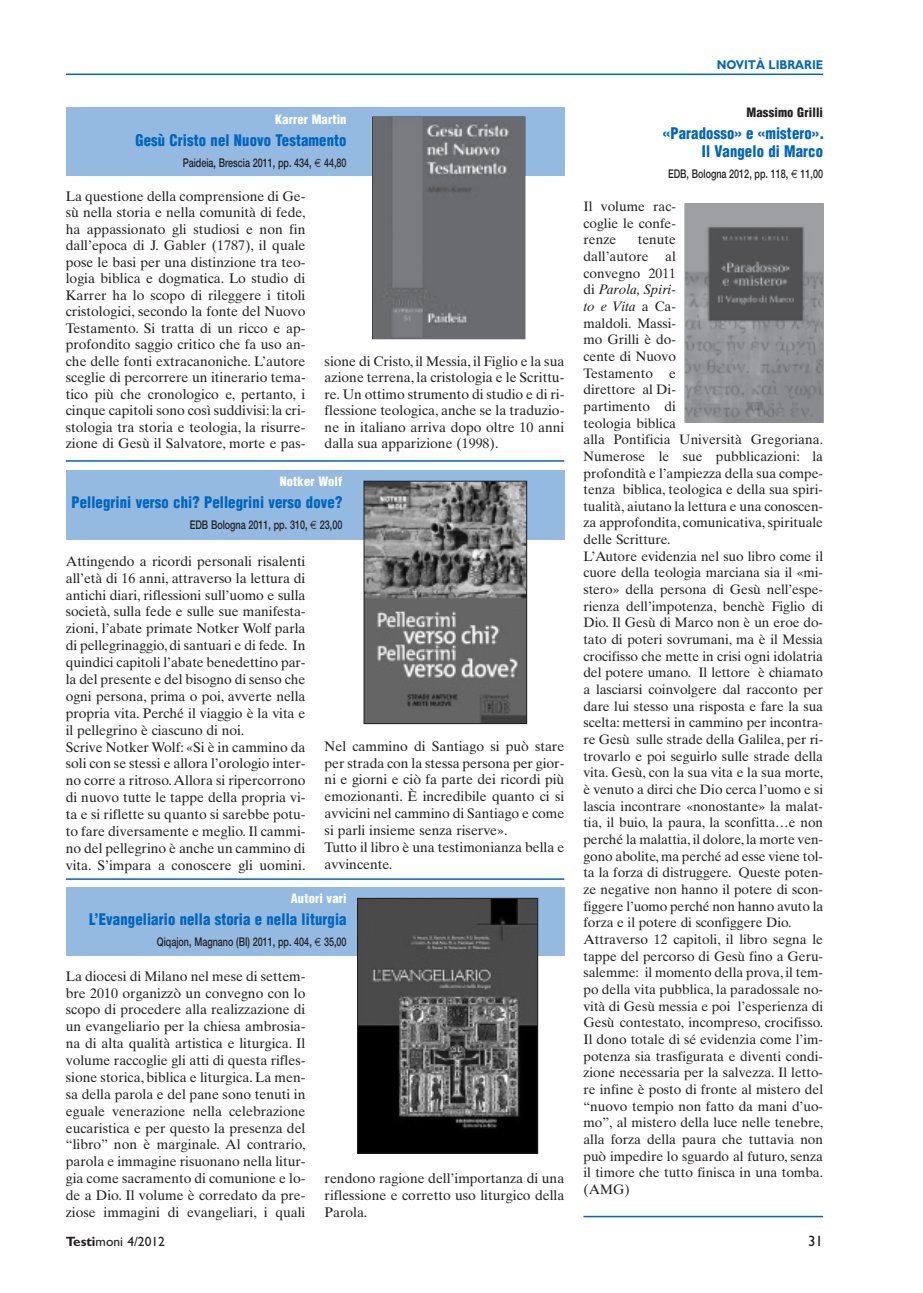
<style>
.page{position:relative;width:923px;height:1293px;background:#fff}
.page>*{position:absolute;margin:0;border:0;box-sizing:border-box;transform-origin:0 0}
.t1{font:900 condensed 15.6px/18px "Helvetica";letter-spacing:.01em;color:#0065bd;text-align:right;scale:.94 1}
.t2{font:15px "Gill Sans";color:#231f20}
.t3{font:13.8px/16.8px "Times Ten";color:#231f20;text-align:justify}
.t4{font:13.65px/16.6px "Times Ten";letter-spacing:-.005em;color:#231f20;text-align:justify}
.t5{font:13.5px "Gill Sans";color:#231f20}
.t6{font:700 12.75px "Gill Sans";color:#0065bd;scale:.9 1}
.t7{font:900 condensed 12.6px "Helvetica";letter-spacing:.01em;color:#fff}
.t8{font:900 condensed 12.6px "Helvetica";letter-spacing:.01em;color:#231f20}
.t9{font:500 12px "Helvetica Neue";color:#231f20;scale:.75 1}
.s1{font-family:"Euro Sans";font-weight:400}
.s2{font-style:italic}
.s3{font-weight:700}
</style>
<div class="page">
<hr style="left:583px;top:1215px;width:240px;height:2px;background:#0065bd">
<hr style="left:66px;top:74px;width:757px;height:1px;background:#0065bd">
<div style="left:66px;top:107px;width:498px;height:68px;background:#94bae2"></div>
<img style="left:373px;top:117px;width:151px;height:221px">
<hr style="left:66px;top:460px;width:498px;height:1px;background:#0065bd">
<hr style="left:66px;top:878px;width:498px;height:1px;background:#0065bd">
<div style="left:66px;top:887px;width:498px;height:68px;background:#94bae2"></div>
<img style="left:359px;top:900px;width:177px;height:251px">
<div style="left:357px;top:898px;width:181px;height:255px;border:1px solid #231f20"></div>
<div style="left:66px;top:470px;width:498px;height:70px;background:#94bae2"></div>
<img style="left:365px;top:483px;width:160px;height:239px">
<div style="left:363px;top:481px;width:164px;height:243px;border:1px solid #231f20"></div>
<img style="left:685px;top:204px;width:137px;height:218px">
<p class="t7" style="left:275px;top:115px;width:73px">Karrer Martin</p>
<p class="t1" style="left:135px;top:133px;width:226px">Gesù Cristo nel Nuovo Testamento</p>
<p class="t9" style="left:183px;top:158px;width:220px">Paideia, Brescia 2011, pp. 434, <span class="s1">€</span> 44,80</p>
<p class="t3" style="left:66px;top:189px;width:241px">La questione della comprensione di Ge&shy;sù nella storia e nella comunità di fede, ha appassionato gli studiosi e non fin dall’epoca di J. Gabler (1787), il quale pose le basi per una distinzione tra teo&shy;logia biblica e dogmatica. Lo studio di Karrer ha lo scopo di rileggere i titoli cristologici, secondo la fonte del Nuovo Testamento. Si tratta di un ricco e ap&shy;profondito saggio critico che fa uso an&shy;che delle fonti extracanoniche. L’autore sceglie di percorrere un itinerario tema&shy;tico più che cronologico e, pertanto, i cinque capitoli sono così suddivisi: la cri&shy;stologia tra storia e teologia, la risurre&shy;zione di Gesù il Salvatore, morte e pas-</p>
<p class="t3" style="left:324px;top:354px;width:241px">sione di Cristo, il Messia, il Figlio e la sua azione terrena, la cristologia e le Scrittu&shy;re. Un ottimo strumento di studio e di ri&shy;flessione teologica, anche se la traduzio&shy;ne in italiano arriva dopo oltre 10 anni dalla sua apparizione (1998).</p>
<p class="t7" style="left:280px;top:476px;width:64px">Notker Wolf</p>
<p class="t1" style="left:71px;top:494px;width:290px">Pellegrini verso chi? Pellegrini verso dove?</p>
<p class="t9" style="left:190px;top:520px;width:205px">EDB Bologna 2011, pp. 310, <span class="s1">€</span> 23,00</p>
<p class="t3" style="left:66px;top:554px;width:241px;text-align:left">Attingendo a ricordi personali risalenti all’età di 16 anni, attraverso la lettura di antichi diari, riflessioni sull’uomo e sulla società, sulla fede e sulle sue manifesta&shy;zioni, l’abate primate Notker Wolf parla di pellegrinaggio, di santuari e di fede. In quindici capitoli l’abate benedettino par&shy;la del presente e del bisogno di senso che ogni persona, prima o poi, avverte nella propria vita. Perché il viaggio è la vita e il pellegrino è ciascuno di noi.<br>Scrive Notker Wolf: «Si è in cammino da soli con se stessi e allora l’orologio inter&shy;no corre a ritroso. Allora si ripercorrono di nuovo tutte le tappe della propria vi&shy;ta e si riflette su quanto si sarebbe potu&shy;to fare diversamente e meglio. Il cammi&shy;no del pellegrino è anche un cammino di vita. S’impara a conoscere gli uomini.</p>
<p class="t3" style="left:324px;top:739px;width:241px;text-align:left">Nel cammino di Santiago si può stare per strada con la stessa persona per gior&shy;ni e giorni e ciò fa parte dei ricordi più emozionanti. È incredibile quanto ci si avvicini nel cammino di Santiago e come si parli insieme senza riserve».<br>Tutto il libro è una testimonianza bella e avvincente.</p>
<p class="t7" style="left:291px;top:893px;width:57px">Autori vari</p>
<p class="t1" style="left:89px;top:911px;width:275px">L’Evangeliario nella storia e nella liturgia</p>
<p class="t9" style="left:157px;top:936px;width:254px">Qiqajon, Magnano (BI) 2011, pp. 404, <span class="s1">€</span> 35,00</p>
<p class="t3" style="left:66px;top:968px;width:241px">La diocesi di Milano nel mese di settem&shy;bre 2010 organizzò un convegno con lo scopo di procedere alla realizzazione di un evangeliario per la chiesa ambrosia&shy;na di alta qualità artistica e liturgica. Il volume raccoglie gli atti di questa rifles&shy;sione storica, biblica e liturgica. La men&shy;sa della parola e del pane sono tenuti in eguale venerazione nella celebrazione eucaristica e per questo la presenza del “libro” non è marginale. Al contrario, parola e immagine risuonano nella litur&shy;gia come sacramento di comunione e lo&shy;de a Dio. Il volume è corredato da pre&shy;ziose immagini di evangeliari, i quali</p>
<p class="t3" style="left:324px;top:1171px;width:241px">rendono ragione dell’importanza di una riflessione e corretto uso liturgico della Parola.</p>
<p class="t6" style="left:716px;top:61px;width:120px">NOVITÀ LIBRARIE</p>
<p class="t8" style="left:746px;top:107px;width:78px">Massimo Grilli</p>
<p class="t1" style="left:663px;top:126px;width:173px">«Paradosso» e «mistero».<br>Il Vangelo di Marco</p>
<p class="t9" style="left:668px;top:169px;width:208px">EDB, Bologna 2012, pp. 118, <span class="s1">€</span> 11,00</p>
<p class="t4" style="left:583px;top:199px;width:94px">Il volume rac&shy;coglie le confe&shy;renze</p>
<p class="t4" style="left:583px;top:233px;width:241px;text-align:left;text-indent:54px">tenute<br>dall’autore al<br>convegno 2011<br>di <span class="s2">Parola, Spiri-<br>to e Vita</span> a Ca-<br>maldoli. Massi-<br>mo Grilli è do-<br>cente di Nuovo<br>Testamento e<br>direttore al Di-<br>partimento di<br>teologia biblica<br>alla Pontificia Università Gregoriana.<br>Numerose le sue pubblicazioni: la profondità e l’ampiezza della sua compe&shy;tenza biblica, teologica e della sua spiri&shy;tualità, aiutano la lettura e una conoscen&shy;za approfondita, comunicativa, spirituale delle Scritture.<br>L’Autore evidenzia nel suo libro come il cuore della teologia marciana sia il «mi&shy;stero» della persona di Gesù nell’espe&shy;rienza dell’impotenza, benchè Figlio di Dio. Il Gesù di Marco non è un eroe do&shy;tato di poteri sovrumani, ma è il Messia crocifisso che mette in crisi ogni idolatria del potere umano. Il lettore è chiamato a lasciarsi coinvolgere dal racconto per dare lui stesso una risposta e fare la sua scelta: mettersi in cammino per incontra&shy;re Gesù sulle strade della Galilea, per ri&shy;trovarlo e poi seguirlo sulle strade della vita. Gesù, con la sua vita e la sua morte, è venuto a dirci che Dio cerca l’uomo e si lascia incontrare «nonostante» la malat&shy;tia, il buio, la paura, la sconfitta…e non perché la malattia, il dolore, la morte ven&shy;gono abolite, ma perché ad esse viene tol&shy;ta la forza di distruggere. Queste poten&shy;ze negative non hanno il potere di scon&shy;figgere l’uomo perché non hanno avuto la forza e il potere di sconfiggere Dio.<br>Attraverso 12 capitoli, il libro segna le tappe del percorso di Gesù fino a Geru&shy;salemme: il momento della prova, il tem&shy;po della vita pubblica, la paradossale no&shy;vità di Gesù messia e poi l’esperienza di Gesù contestato, incompreso, crocifisso.<br>Il dono totale di sé evidenzia come l’im&shy;potenza sia trasfigurata e diventi condi&shy;zione necessaria per la salvezza. Il letto&shy;re infine è posto di fronte al mistero del “nuovo tempio non fatto da mani d’uo&shy;mo”, al mistero della luce nelle tenebre, alla forza della paura che tuttavia non può impedire lo sguardo al futuro, senza il timore che tutto finisca in una tomba. (AMG)</p>
<p class="t5" style="left:66px;top:1236px;width:101px"><span class="s3">Testi</span>moni 4/2012</p>
<p class="t2" style="left:808px;top:1235px;width:16px">31</p>
</div>
